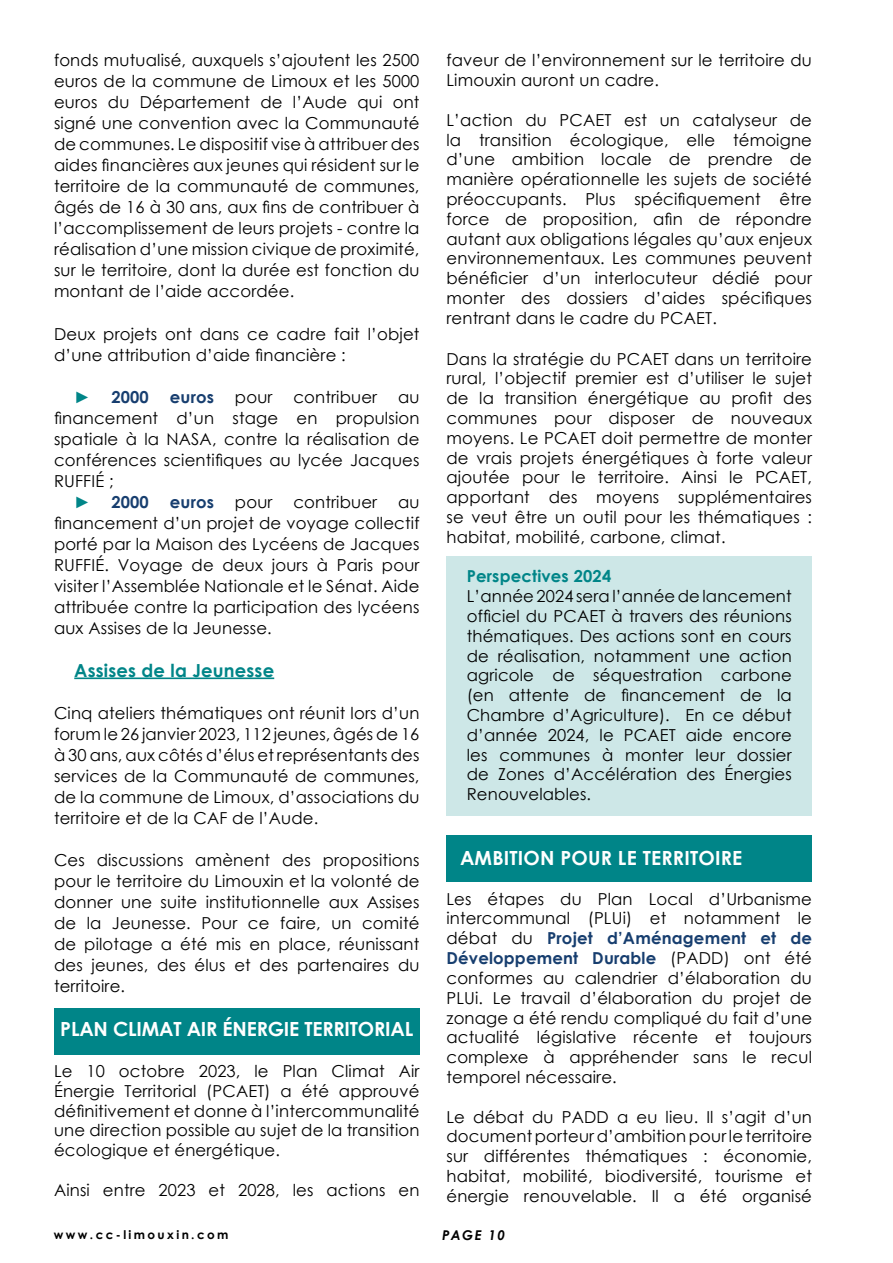
<style>
.page{position:relative;width:893px;height:1263px;background:#fff}
.page>*{position:absolute;margin:0;border:0;box-sizing:border-box;transform-origin:0 0}
.t1{font:700 19.5px "Century Gothic";letter-spacing:-.01em;color:#fff}
.t2{font:700 19.5px "Century Gothic";letter-spacing:.01em;color:#fff}
.t3{font:700 18px "Century Gothic";letter-spacing:.01em;color:#008588}
.t4{font:16.5px/19.8px "Century Gothic";letter-spacing:.01em;color:#000;text-align:justify}
.t5{font:700 16.5px "Century Gothic";letter-spacing:.01em;color:#008588}
.t6{font:700 16.5px "Century Gothic";letter-spacing:.01em;color:#173e6f}
.t7{font:italic 700 13.5px "Century Gothic";letter-spacing:.1em;color:#000}
.t8{font:700 12px "Century Gothic";letter-spacing:.2em;color:#000}
.s1{font-weight:700;color:#173e6f}
</style>
<div class="page">
<div style="left:446px;top:836px;width:366px;height:46px;background:#008588"></div>
<div style="left:54px;top:1008px;width:365px;height:47px;background:#008588"></div>
<div style="left:446px;top:557px;width:366px;height:259px;background:#cde7e7"></div>
<hr style="left:74px;top:677px;width:200px;height:2px;background:#008588">
<p class="t4" style="left:54px;top:50px;width:367px;line-height:21px">fonds mutualisé, auxquels s’ajoutent les 2500 euros de la commune de Limoux et les 5000 euros du Département de l’Aude qui ont signé une convention avec la Communauté de communes. Le dispositif vise à attribuer des aides financières aux jeunes qui résident sur le territoire de la communauté de communes, âgés de 16 à 30 ans, aux fins de contribuer à l’accomplissement de leurs projets - contre la réalisation d’une mission civique de proximité, sur le territoire, dont la durée est fonction du montant de l’aide accordée.</p>
<p class="t4" style="left:54px;top:323px;width:367px;line-height:21px">Deux projets ont dans ce cadre fait l’objet d’une attribution d’aide financière :</p>
<p class="t5" style="left:74px;top:385px;width:18px">►</p>
<p class="t6" style="left:111px;top:385px;width:39px">2000</p>
<p class="t6" style="left:170px;top:385px;width:46px">euros</p>
<p class="t4" style="left:235px;top:387px;width:39px">pour</p>
<p class="t4" style="left:293px;top:387px;width:85px">contribuer</p>
<p class="t4" style="left:54px;top:386px;width:367px;line-height:21px;text-indent:344px">au financement d’un stage en propulsion spatiale à la NASA, contre la réalisation de conférences scientifiques au lycée Jacques RUFFIÉ ;</p>
<p class="t5" style="left:74px;top:490px;width:18px">►</p>
<p class="t6" style="left:111px;top:490px;width:39px">2000</p>
<p class="t6" style="left:170px;top:490px;width:46px">euros</p>
<p class="t4" style="left:235px;top:492px;width:39px">pour</p>
<p class="t4" style="left:293px;top:492px;width:85px">contribuer</p>
<p class="t4" style="left:54px;top:491px;width:367px;line-height:21px;text-indent:344px">au financement d’un projet de voyage collectif porté par la Maison des Lycéens de Jacques RUFFIÉ. Voyage de deux jours à Paris pour visiter l’Assemblée Nationale et le Sénat. Aide attribuée contre la participation des lycéens aux Assises de la Jeunesse.</p>
<p class="t3" style="left:74px;top:656px;width:201px">Assises de la Jeunesse</p>
<p class="t4" style="left:54px;top:702px;width:367px;line-height:21px">Cinq ateliers thématiques ont réunit lors d’un forum le 26 janvier 2023, 112 jeunes, âgés de 16 à 30 ans, aux côtés d’élus et représentants des services de la Communauté de communes, de la commune de Limoux, d’associations du territoire et de la CAF de l’Aude.</p>
<p class="t4" style="left:54px;top:849px;width:367px;line-height:21px">Ces discussions amènent des propositions pour le territoire du Limouxin et la volonté de donner une suite institutionnelle aux Assises de la Jeunesse. Pour ce faire, un comité de pilotage a été mis en place, réunissant des jeunes, des élus et des partenaires du territoire.</p>
<p class="t1" style="left:60px;top:1014px;width:354px">PLAN CLIMAT AIR ÉNERGIE TERRITORIAL</p>
<p class="t4" style="left:54px;top:1061px;width:367px">Le 10 octobre 2023, le Plan Climat Air Énergie Territorial (PCAET) a été approuvé définitivement et donne à l’intercommunalité une direction possible au sujet de la transition écologique et énergétique.</p>
<p class="t4" style="left:54px;top:1179px;width:367px">Ainsi entre 2023 et 2028, les actions en</p>
<p class="t8" style="left:54px;top:1225px;width:176px">www.cc-limouxin.com</p>
<p class="t4" style="left:446px;top:50px;width:367px">faveur de l’environnement sur le territoire du<br>Limouxin auront un cadre.</p>
<p class="t4" style="left:446px;top:110px;width:367px">L’action du PCAET est un catalyseur de la transition écologique, elle témoigne d’une ambition locale de prendre de manière opérationnelle les sujets de société préoccupants. Plus spécifiquement être force de proposition, afin de répondre autant aux obligations légales qu’aux enjeux environnementaux. Les communes peuvent bénéficier d’un interlocuteur dédié pour monter des dossiers d’aides spécifiques rentrant dans le cadre du PCAET.</p>
<p class="t4" style="left:446px;top:348px;width:367px">Dans la stratégie du PCAET dans un territoire rural, l’objectif premier est d’utiliser le sujet de la transition énergétique au profit des communes pour disposer de nouveaux moyens. Le PCAET doit permettre de monter de vrais projets énergétiques à forte valeur ajoutée pour le territoire. Ainsi le PCAET, apportant des moyens supplémentaires se veut être un outil pour les thématiques : habitat, mobilité, carbone, climat.</p>
<p class="t5" style="left:467px;top:564px;width:146px">Perspectives 2024</p>
<p class="t4" style="left:467px;top:586px;width:326px">L’année 2024 sera l’année de lancement officiel du PCAET à travers des réunions thématiques. Des actions sont en cours de réalisation, notamment une action agricole de séquestration carbone (en attente de financement de la Chambre d’Agriculture). En ce début d’année 2024, le PCAET aide encore les communes à monter leur dossier de Zones d’Accélération des Énergies Renouvelables.</p>
<p class="t2" style="left:460px;top:843px;width:284px">AMBITION POUR LE TERRITOIRE</p>
<p class="t4" style="left:446px;top:888px;width:367px">Les étapes du Plan Local d’Urbanisme intercommunal (PLUi) et notamment le débat du <span class="s1">Projet d’Aménagement et de Développement Durable</span> (PADD) ont été conformes au calendrier d’élaboration du PLUi. Le travail d’élaboration du projet de zonage a été rendu compliqué du fait d’une actualité législative récente et toujours complexe à appréhender sans le recul temporel nécessaire.</p>
<p class="t4" style="left:446px;top:1106px;width:367px">Le débat du PADD a eu lieu. Il s’agit d’un document porteur d’ambition pour le territoire sur différentes thématiques : économie, habitat, mobilité, biodiversité, tourisme et énergie renouvelable. Il a été organisé</p>
<p class="t7" style="left:442px;top:1225px;width:64px">PAGE 10</p>
</div>
